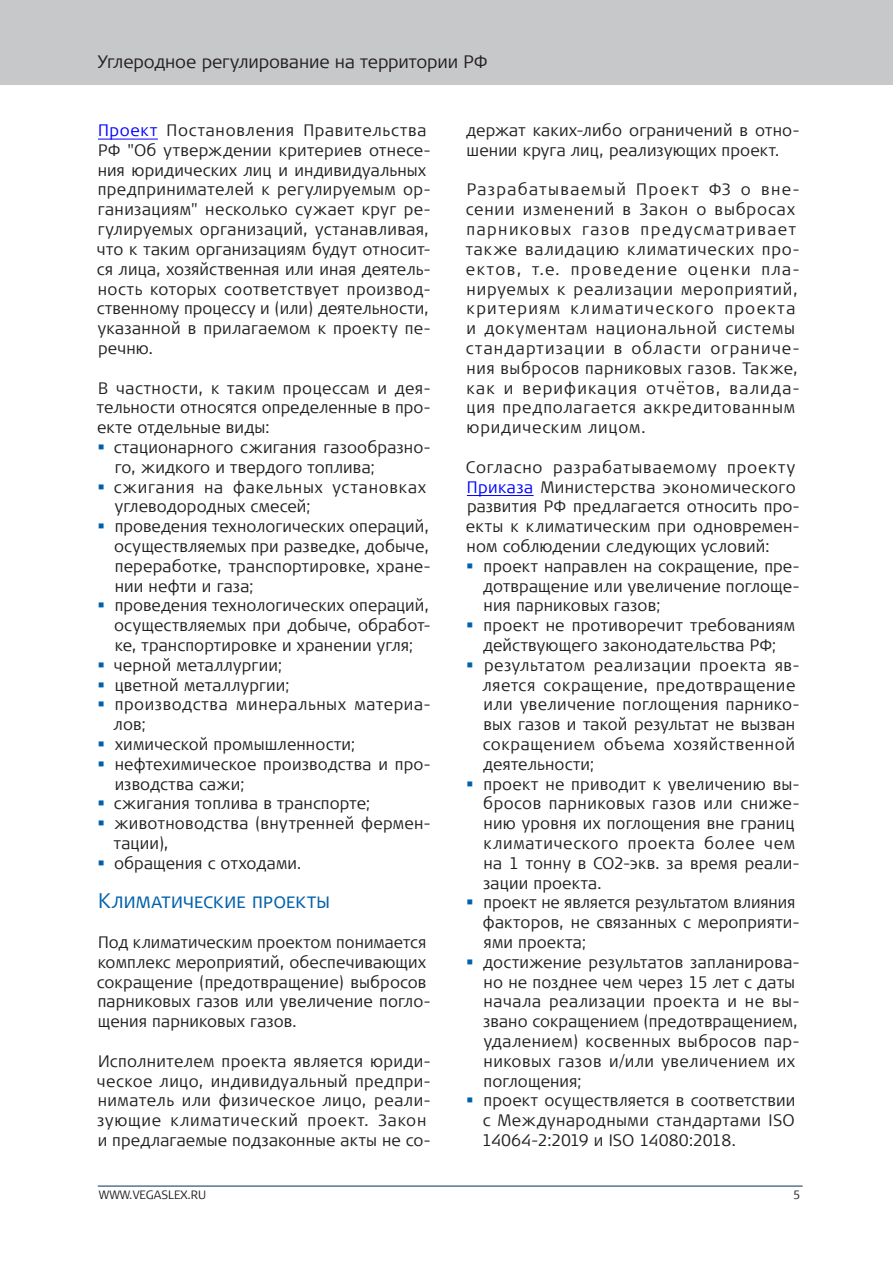
<style>
.page{position:relative;width:893px;height:1263px;background:#fff}
.page>*{position:absolute;margin:0;border:0;box-sizing:border-box;transform-origin:0 0}
.t1{font:300 21px "Signa Sc Offc Pro";letter-spacing:.01em;color:#0061aa}
.t2{font:300 18px "Signa Offc Pro";letter-spacing:-.005em;color:#231f20}
.t3{font:300 16.5px/19.8px "Signa Offc Pro";letter-spacing:.02em;color:#231f20}
.t4{font:300 16.5px/19.8px "Signa Offc Pro";letter-spacing:.06em;color:#231f20}
.t5{font:300 12px "Signa Sc Offc Pro";color:#231f20}
.t6{font:300 12px "Signa Offc Pro";color:#231f20}
.s1{color:#00f}
</style>
<div class="page">
<div style="left:0;top:0;width:893px;height:85px;background:#c7c8ca"></div>
<hr style="left:98px;top:1186px;width:705px;height:1px;background:#003255">
<hr style="left:98px;top:139px;width:60px;height:1px;background:#00f">
<hr style="left:467px;top:495px;width:67px;height:1px;background:#00f">
<p class="t2" style="left:98px;top:49px;width:391px">Углеродное регулирование на территории РФ</p>
<p class="t3" style="left:97px;top:120px;width:336px"><span class="s1">Проект</span> Постановления Правительства РФ "Об утверждении критериев отнесе&shy;ния юридических лиц и индивидуальных предпринимателей к регулируемым ор&shy;ганизациям" несколько сужает круг ре&shy;гулируемых организаций, устанавливая, что к таким организациям будут относит&shy;ся лица, хозяйственная или иная деятель&shy;ность которых соответствует производ&shy;ственному процессу и (или) деятельности, указанной в прилагаемом к проекту пе&shy;речню.</p>
<p class="t3" style="left:97px;top:377px;width:336px;text-align:justify">В частности, к таким процессам и дея&shy;тельности относятся определенные в про&shy;екте отдельные виды:</p>
<p class="t3" style="left:114px;top:436px;width:319px">стационарного сжигания газообразно&shy;го, жидкого и твердого топлива; сжигания на факельных установках углеводородных смесей;<br>проведения технологических операций, осуществляемых при разведке, добыче, переработке, транспортировке, хране&shy;нии нефти и газа;<br>проведения технологических операций, осуществляемых при добыче, обработ&shy;ке, транспортировке и хранении угля; черной металлургии;<br>цветной металлургии;<br>производства минеральных материа&shy;лов;<br>химической промышленности; нефтехимическое производства и про&shy;изводства сажи;<br>сжигания топлива в транспорте; животноводства (внутренней фермен&shy;тации),<br>обращения с отходами.</p>
<p class="t1" style="left:98px;top:886px;width:234px">Климатические проекты</p>
<p class="t3" style="left:97px;top:931px;width:336px">Под климатическим проектом понимается комплекс мероприятий, обеспечивающих сокращение (предотвращение) выбросов парниковых газов или увеличение погло&shy;щения парниковых газов.</p>
<p class="t3" style="left:97px;top:1050px;width:336px">Исполнителем проекта является юриди&shy;ческое лицо, индивидуальный предпри&shy;ниматель или физическое лицо, реали&shy;зующие климатический проект. Закон и предлагаемые подзаконные акты не со-</p>
<p class="t3" style="left:466px;top:120px;width:335px">держат каких-либо ограничений в отно&shy;шении круга лиц, реализующих проект.</p>
<p class="t4" style="left:466px;top:179px;width:336px">Разрабатываемый Проект ФЗ о вне&shy;сении изменений в Закон о выбросах парниковых газов предусматривает также валидацию климатических про&shy;ектов, т.е. проведение оценки пла&shy;нируемых к реализации мероприятий, критериям климатического проекта и документам национальной системы стандартизации в области ограниче&shy;ния выбросов парниковых газов. Также, как и верификация отчётов, валида&shy;ция предполагается аккредитованным юридическим лицом.</p>
<p class="t3" style="left:466px;top:456px;width:335px">Согласно разрабатываемому проекту <span class="s1">Приказа</span> Министерства экономического развития РФ предлагается относить про&shy;екты к климатическим при одновремен&shy;ном соблюдении следующих условий:</p>
<p class="t3" style="left:482px;top:555px;width:319px">проект направлен на сокращение, пре&shy;дотвращение или увеличение поглоще&shy;ния парниковых газов;<br>проект не противоречит требованиям действующего законодательства РФ; результатом реализации проекта яв&shy;ляется сокращение, предотвращение или увеличение поглощения парнико&shy;вых газов и такой результат не вызван сокращением объема хозяйственной деятельности;<br>проект не приводит к увеличению вы&shy;бросов парниковых газов или сниже&shy;нию уровня их поглощения вне границ климатического проекта более чем на 1 тонну в CO2-экв. за время реали&shy;зации проекта.<br>проект не является результатом влияния факторов, не связанных с мероприяти&shy;ями проекта;<br>достижение результатов запланирова&shy;но не позднее чем через 15 лет с даты начала реализации проекта и не вы&shy;звано сокращением (предотвращением, удалением) косвенных выбросов пар&shy;никовых газов и/или увеличением их поглощения;<br>проект осуществляется в соответствии с Международными стандартами ISO<br>14064-2:2019 и ISO 14080:2018.</p>
<p class="t5" style="left:99px;top:1187px;width:109px">WWW.VEGASLEX.RU</p>
<p class="t6" style="left:793px;top:1187px;width:9px">5</p>
</div>
